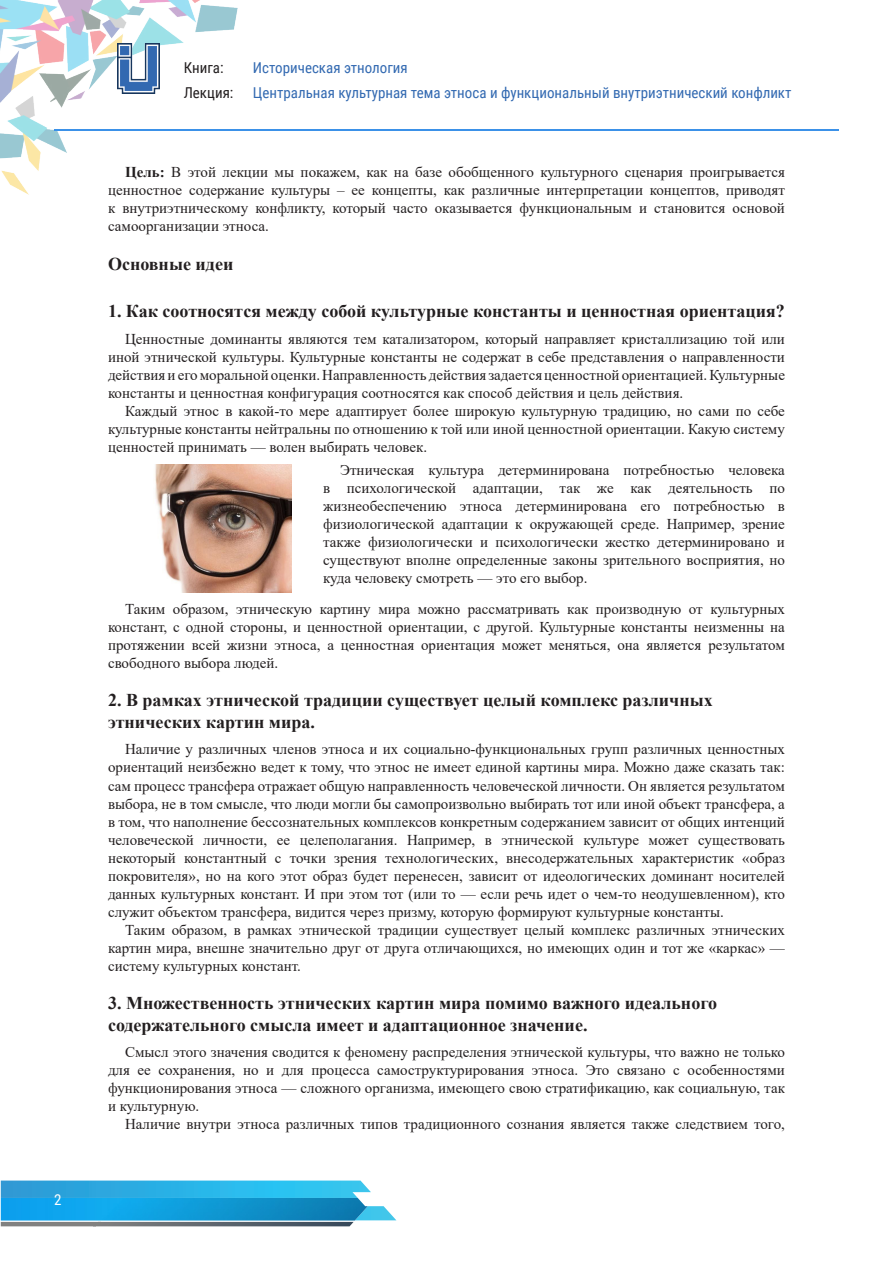
<style>
.page{position:relative;width:893px;height:1263px;background:#fff}
.page>*{position:absolute;margin:0;border:0;box-sizing:border-box;transform-origin:0 0}
.tema{font:700 18px/21.6px "Times New Roman";color:#231f20}
.t1{font:15px/18px "Times New Roman";color:#231f20;text-align:justify}
.t2{font:15px/25.5px "Roboto Condensed";color:#3269b1}
.t3{font:15px/25.5px "Roboto Condensed";color:#231f20}
.t4{font:15px "Roboto Condensed";color:#fff}
.s1{font-weight:700}
</style>
<div class="page">
<img style="left:0;top:0;width:238px;height:195px">
<hr style="left:54px;top:129px;width:785px;height:2px;background:#3b91e8">
<img style="left:118px;top:44px;width:41px;height:49px">
<svg style="left:1px;top:1180px;width:395px;height:46px;background:#5bb6d9"></svg>
<img style="left:1px;top:1198px;width:367px;height:22px">
<img style="left:155px;top:464px;width:136px;height:128px">
<p class="t4" style="left:54px;top:1189px;width:9px">2</p>
<p class="t3" style="left:184px;top:54px;width:51px">Книга:<br>Лекция:</p>
<p class="t2" style="left:253px;top:54px;width:540px">Историческая этнология<br>Центральная культурная тема этноса и функциональный внутриэтнический конфликт</p>
<p class="t1" style="left:108px;top:163px;width:678px;text-indent:17px"><span class="s1">Цель:</span> В этой лекции мы покажем, как на базе обобщенного культурного сценария проигрывается ценностное содержание культуры – ее концепты, как различные интерпретации концептов, приводят к внутриэтническому конфликту, который часто оказывается функциональным и становится основой самоорганизации этноса.</p>
<p class="tema" style="left:108px;top:253px;width:127px">Основные идеи</p>
<p class="tema" style="left:108px;top:300px;width:678px">1. Как соотносятся между собой культурные константы и ценностная ориентация?</p>
<p class="t1" style="left:108px;top:329px;width:678px;text-indent:17px">Ценностные доминанты являются тем катализатором, который направляет кристаллизацию той или иной этнической культуры. Культурные константы не содержат в себе представления о направленности действия и его моральной оценки. Направленность действия задается ценностной ориентацией. Культурные константы и ценностная конфигурация соотносятся как способ действия и цель действия.</p>
<p class="t1" style="left:108px;top:401px;width:678px;text-indent:17px">Каждый этнос в какой-то мере адаптирует более широкую культурную традицию, но сами по себе культурные константы нейтральны по отношению к той или иной ценностной ориентации. Какую систему ценностей принимать — волен выбирать человек.</p>
<p class="t1" style="left:323px;top:460px;width:463px;text-indent:17px">Этническая культура детерминирована потребностью человека в психологической адаптации, так же как деятельность по жизнеобеспечению этноса детерминирована его потребностью в физиологической адаптации к окружающей среде. Например, зрение также физиологически и психологически жестко детерминировано и существуют вполне определенные законы зрительного восприятия, но куда человеку смотреть — это его выбор.</p>
<p class="t1" style="left:108px;top:599px;width:678px;text-indent:17px">Таким образом, этническую картину мира можно рассматривать как производную от культурных констант, с одной стороны, и ценностной ориентации, с другой. Культурные константы неизменны на протяжении всей жизни этноса, а ценностная ориентация может меняться, она является результатом свободного выбора людей.</p>
<p class="tema" style="left:108px;top:689px;width:606px">2. В рамках этнической традиции существует целый комплекс различных этнических картин мира.</p>
<p class="t1" style="left:108px;top:740px;width:678px;text-indent:17px">Наличие у различных членов этноса и их социально-функциональных групп различных ценностных ориентаций неизбежно ведет к тому, что этнос не имеет единой картины мира. Можно даже сказать так: сам процесс трансфера отражает общую направленность человеческой личности. Он является результатом выбора, не в том смысле, что люди могли бы самопроизвольно выбирать тот или иной объект трансфера, а в том, что наполнение бессознательных комплексов конкретным содержанием зависит от общих интенций человеческой личности, ее целеполагания. Например, в этнической культуре может существовать некоторый константный с точки зрения технологических, внесодержательных характеристик «образ покровителя», но на кого этот образ будет перенесен, зависит от идеологических доминант носителей данных культурных констант. И при этом тот (или то — если речь идет о чем-то неодушевленном), кто служит объектом трансфера, видится через призму, которую формируют культурные константы.</p>
<p class="t1" style="left:108px;top:920px;width:678px;text-indent:17px">Таким образом, в рамках этнической традиции существует целый комплекс различных этнических картин мира, внешне значительно друг от друга отличающихся, но имеющих один и тот же «каркас» — систему культурных констант.</p>
<p class="tema" style="left:108px;top:992px;width:611px">3. Множественность этнических картин мира помимо важного идеального содержательного смысла имеет и адаптационное значение.</p>
<p class="t1" style="left:108px;top:1043px;width:678px;text-indent:17px">Смысл этого значения сводится к феномену распределения этнической культуры, что важно не только для ее сохранения, но и для процесса самоструктурирования этноса. Это связано с особенностями функционирования этноса — сложного организма, имеющего свою стратификацию, как социальную, так и культурную.</p>
<p class="t1" style="left:125px;top:1115px;width:661px">Наличие внутри этноса различных типов традиционного сознания является также следствием того,</p>
</div>
